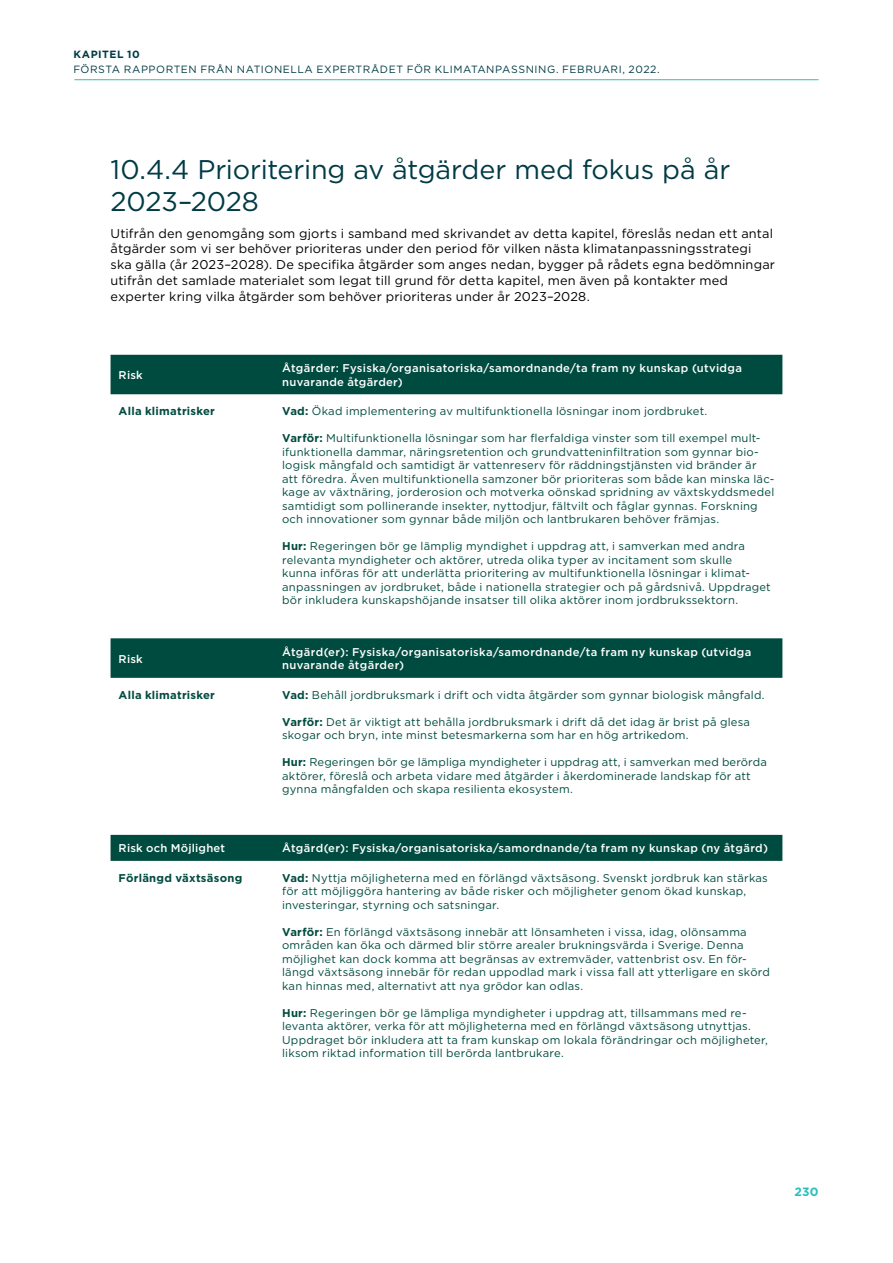
<style>
.page{position:relative;width:893px;height:1263px;background:#fff}
.page>*{position:absolute;margin:0;border:0;box-sizing:border-box;transform-origin:0 0}
.t1{font:27px/32.4px "Gotham";letter-spacing:-.005em;color:#003b46}
.t2{font:12.75px/15.8px "Gotham";letter-spacing:.015em;color:#000}
.t3{font:700 12px "Gotham";color:#29c0bc}
.t4{font:11.25px/13.5px "Gotham";letter-spacing:.02em;color:#004b3f}
.t5{font:500 11.25px/13.5px "Gotham";letter-spacing:.03em;color:#fff}
.t6{font:700 11.25px "Gotham";letter-spacing:.02em;color:#004b3f}
.t7{font:10.5px "Gotham";letter-spacing:.05em;color:#003b46}
.t8{font:700 10.5px "Gotham";letter-spacing:.05em;color:#003b46}
.s1{font-weight:700}
</style>
<div class="page">
<hr style="left:74px;top:79px;width:745px;height:1px;background:#29c0bc">
<div style="left:111px;top:355px;width:671px;height:39px;background:#004b3f"></div>
<div style="left:111px;top:638px;width:671px;height:40px;background:#004b3f"></div>
<div style="left:111px;top:835px;width:671px;height:26px;background:#004b3f"></div>
<p class="t8" style="left:73px;top:47px;width:68px">KAPITEL 10</p>
<p class="t7" style="left:73px;top:63px;width:588px">FÖRSTA RAPPORTEN FRÅN NATIONELLA EXPERTRÅDET FÖR KLIMATANPASSNING. FEBRUARI, 2022.</p>
<h1 class="t1" style="left:111px;top:153px;width:621px">10.4.4 Prioritering av åtgärder med fokus på år<br>2023–2028</h1>
<p class="t2" style="left:111px;top:225px;width:666px">Utifrån den genomgång som gjorts i samband med skrivandet av detta kapitel, föreslås nedan ett antal åtgärder som vi ser behöver prioriteras under den period för vilken nästa klimatanpassningsstrategi ska gälla (år 2023–2028). De specifika åtgärder som anges nedan, bygger på rådets egna bedömningar utifrån det samlade materialet som legat till grund för detta kapitel, men även på kontakter med experter kring vilka åtgärder som behöver prioriteras under år 2023–2028.</p>
<p class="t5" style="left:119px;top:368px;width:26px">Risk</p>
<p class="t5" style="left:282px;top:361px;width:461px">Åtgärder: Fysiska/organisatoriska/samordnande/ta fram ny kunskap (utvidga nuvarande åtgärder)</p>
<p class="t6" style="left:119px;top:404px;width:98px">Alla klimatrisker</p>
<p class="t4" style="left:282px;top:404px;width:427px"><span class="s1">Vad:</span> Ökad implementering av multifunktionella lösningar inom jordbruket.</p>
<p class="t4" style="left:282px;top:431px;width:494px"><span class="s1">Varför:</span> Multifunktionella lösningar som har flerfaldiga vinster som till exempel mult&shy;ifunktionella dammar, näringsretention och grundvatteninfiltration som gynnar bio&shy;logisk mångfald och samtidigt är vattenreserv för räddningstjänsten vid bränder är att föredra. Även multifunktionella samzoner bör prioriteras som både kan minska läc&shy;kage av växtnäring, jorderosion och motverka oönskad spridning av växtskyddsmedel samtidigt som pollinerande insekter, nyttodjur, fältvilt och fåglar gynnas. Forskning och innovationer som gynnar både miljön och lantbrukaren behöver främjas.</p>
<p class="t4" style="left:282px;top:539px;width:490px"><span class="s1">Hur:</span> Regeringen bör ge lämplig myndighet i uppdrag att, i samverkan med andra relevanta myndigheter och aktörer, utreda olika typer av incitament som skulle<br>kunna införas för att underlätta prioritering av multifunktionella lösningar i klimat&shy;anpassningen av jordbruket, både i nationella strategier och på gårdsnivå. Uppdraget bör inkludera kunskapshöjande insatser till olika aktörer inom jordbrukssektorn.</p>
<p class="t5" style="left:119px;top:652px;width:26px">Risk</p>
<p class="t5" style="left:282px;top:645px;width:471px">Åtgärd(er): Fysiska/organisatoriska/samordnande/ta fram ny kunskap (utvidga nuvarande åtgärder)</p>
<p class="t6" style="left:119px;top:687px;width:98px">Alla klimatrisker</p>
<p class="t4" style="left:282px;top:688px;width:484px"><span class="s1">Vad:</span> Behåll jordbruksmark i drift och vidta åtgärder som gynnar biologisk mångfald.</p>
<p class="t4" style="left:282px;top:715px;width:469px"><span class="s1">Varför:</span> Det är viktigt att behålla jordbruksmark i drift då det idag är brist på glesa skogar och bryn, inte minst betesmarkerna som har en hög artrikedom.</p>
<p class="t4" style="left:282px;top:755px;width:486px"><span class="s1">Hur:</span> Regeringen bör ge lämpliga myndigheter i uppdrag att, i samverkan med berörda aktörer, föreslå och arbeta vidare med åtgärder i åkerdominerade landskap för att gynna mångfalden och skapa resilienta ekosystem.</p>
<p class="t5" style="left:119px;top:841px;width:108px">Risk och Möjlighet</p>
<p class="t5" style="left:282px;top:841px;width:487px">Åtgärd(er): Fysiska/organisatoriska/samordnande/ta fram ny kunskap (ny åtgärd)</p>
<p class="t6" style="left:119px;top:870px;width:125px">Förlängd växtsäsong</p>
<p class="t4" style="left:282px;top:871px;width:487px"><span class="s1">Vad:</span> Nyttja möjligheterna med en förlängd växtsäsong. Svenskt jordbruk kan stärkas för att möjliggöra hantering av både risker och möjligheter genom ökad kunskap, investeringar, styrning och satsningar.</p>
<p class="t4" style="left:282px;top:925px;width:489px"><span class="s1">Varför:</span> En förlängd växtsäsong innebär att lönsamheten i vissa, idag, olönsamma områden kan öka och därmed blir större arealer brukningsvärda i Sverige. Denna möjlighet kan dock komma att begränsas av extremväder, vattenbrist osv. En för&shy;längd växtsäsong innebär för redan uppodlad mark i vissa fall att ytterligare en skörd kan hinnas med, alternativt att nya grödor kan odlas.</p>
<p class="t4" style="left:282px;top:1006px;width:487px"><span class="s1">Hur:</span> Regeringen bör ge lämpliga myndigheter i uppdrag att, tillsammans med re&shy;levanta aktörer, verka för att möjligheterna med en förlängd växtsäsong utnyttjas.<br>Uppdraget bör inkludera att ta fram kunskap om lokala förändringar och möjligheter, liksom riktad information till berörda lantbrukare.</p>
<p class="t3" style="left:795px;top:1184px;width:26px">230</p>
</div>
